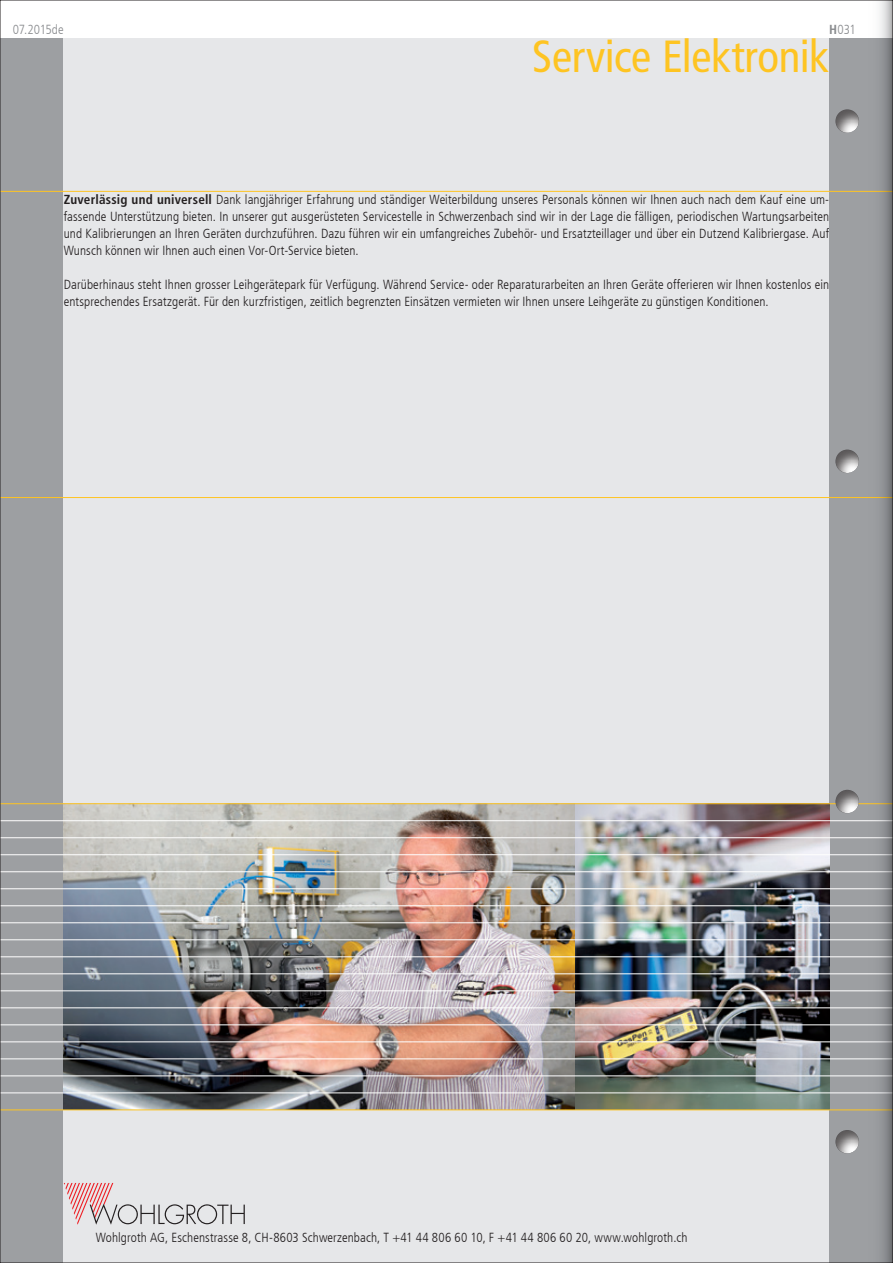
<style>
.page{position:relative;width:893px;height:1263px;background:#fff}
.page>*{position:absolute;margin:0;border:0;box-sizing:border-box;transform-origin:0 0}
.t1{font:condensed 45px "Frutiger LT Com";letter-spacing:-.01em;color:#fec422}
.t2{font:300 condensed 13.2px/17px "Frutiger LT Com";letter-spacing:.005em;color:#231f20;text-align:justify}
.t3{font:300 condensed 13.2px "Frutiger LT Com";letter-spacing:-.01em;color:#8a8c8f}
.s1{font-weight:700}
</style>
<div class="page">
<hr style="left:0;top:803px;width:893px;height:1px;background:#fec422">
<hr style="left:0;top:497px;width:893px;height:1px;background:#fec422">
<hr style="left:0;top:191px;width:893px;height:1px;background:#fec422">
<hr style="left:0;top:1109px;width:893px;height:1px;background:#fec422">
<div style="left:5px;top:5px;width:888px;height:1258px;background:#231f20;opacity:.5"></div>
<svg style="left:829px;top:0;width:64px;height:1263px;background:#9b9d9f"></svg>
<p class="t3" style="left:13px;top:22px;width:52px">07.2015de</p>
<p class="t3" style="left:829px;top:22px;width:28px"><span class="s1">H</span>031</p>
<h1 class="t1" style="left:532px;top:30px;width:298px">Service Elektronik</h1>
<p class="t2" style="left:64px;top:191px;width:767px"><span class="s1">Zuverlässig und universell</span> Dank langjähriger Erfahrung und ständiger Weiterbildung unseres Personals können wir Ihnen auch nach dem Kauf eine um&shy;fassende Unterstützung bieten. In unserer gut ausgerüsteten Servicestelle in Schwerzenbach sind wir in der Lage die fälligen, periodischen Wartungsarbeiten und Kalibrierungen an Ihren Geräten durchzuführen. Dazu führen wir ein umfangreiches Zubehör- und Ersatzteillager und über ein Dutzend Kalibriergase. Auf Wunsch können wir Ihnen auch einen Vor-Ort-Service bieten.</p>
<p class="t2" style="left:64px;top:277px;width:767px">Darüberhinaus steht Ihnen grosser Leihgerätepark für Verfügung. Während Service- oder Reparaturarbeiten an Ihren Geräte offerieren wir Ihnen kostenlos ein entsprechendes Ersatzgerät. Für den kurzfristigen, zeitlich begrenzten Einsätzen vermieten wir Ihnen unsere Leihgeräte zu günstigen Konditionen.</p>
<p class="t2" style="left:96px;top:1229px;width:593px">Wohlgroth AG, Eschenstrasse 8, CH-8603 Schwerzenbach, T +41 44 806 60 10, F +41 44 806 60 20, www.wohlgroth.ch</p>
</div>
